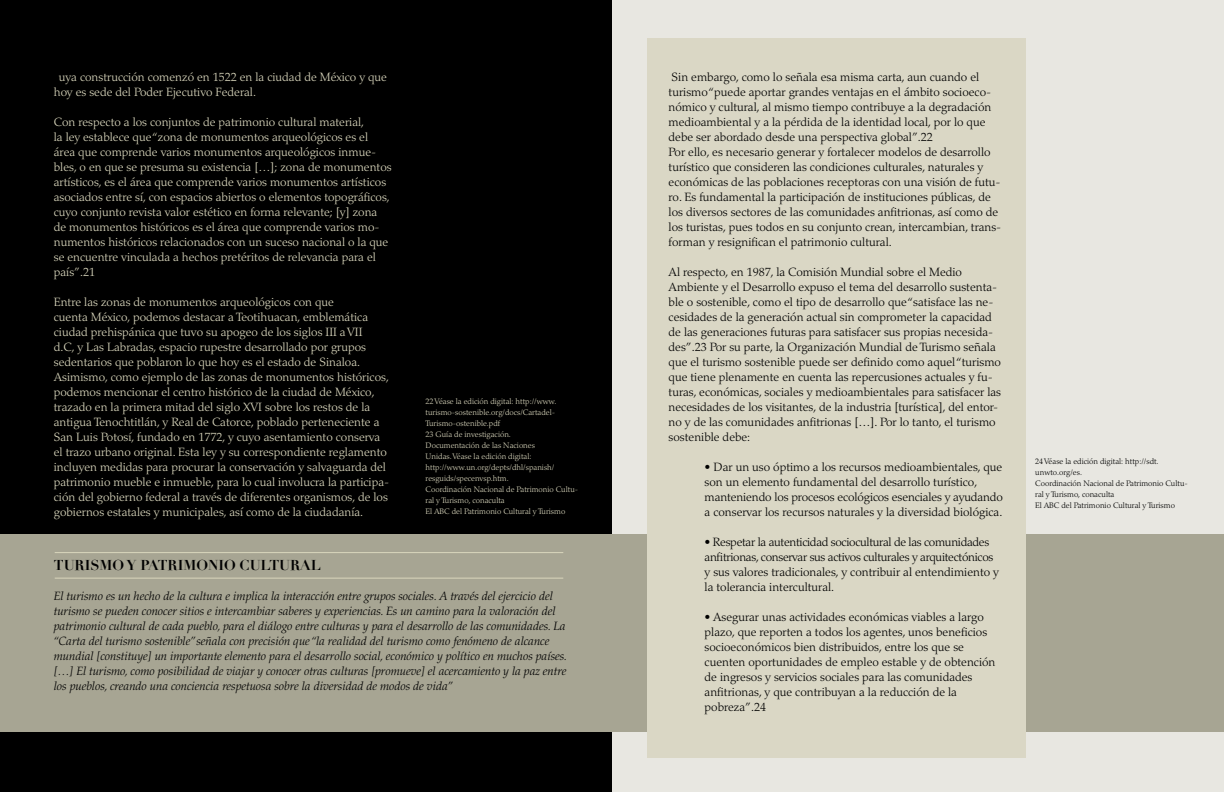
<style>
.page{position:relative;width:1224px;height:792px;background:#fff}
.page>*{position:absolute;margin:0;border:0;box-sizing:border-box;transform-origin:0 0}
.t1{font:700 14px "Didot";color:#000}
.t2{font:300 12px/15px "Palatino LT Std";color:#000}
.t3{font:300 12px/15px "Palatino LT Std";color:#dad7bd}
.t4{font:italic 300 12px/15px "Palatino LT Std";color:#000}
.t5{font:300 12px/15px "Palatino LT Std";letter-spacing:-.025em;color:#000}
.t6{font:300 8px/11px "Palatino LT Std";color:#dad7bd}
.t7{font:300 8px/11px "Palatino LT Std";color:#000}
.s1{color:#000}
</style>
<div class="page">
<div style="left:612px;top:1px;width:612px;height:791px;background:#e8e7e1"></div>
<div style="left:0;top:1px;width:612px;height:791px;background:#000"></div>
<div style="left:0;top:534px;width:1224px;height:198px;background:#a7a593"></div>
<div style="left:647px;top:38px;width:379px;height:720px;background:#dad7c5"></div>
<hr style="left:55px;top:552px;width:508px;height:1px;background:#dad7bd">
<hr style="left:55px;top:578px;width:508px;height:1px;background:#dad7bd">
<p class="t3" style="left:54px;top:69px;width:335px"><span class="s1">c</span>uya construcción comenzó en 1522 en la ciudad de México y que hoy es sede del Poder Ejecutivo Federal.</p>
<p class="t3" style="left:54px;top:114px;width:339px">Con respecto a los conjuntos de patrimonio cultural material,<br>la ley establece que “zona de monumentos arqueológicos es el área que comprende varios monumentos arqueológicos inmue&shy;bles, o en que se presuma su existencia […]; zona de monumentos artísticos, es el área que comprende varios monumentos artísticos asociados entre sí, con espacios abiertos o elementos topográficos, cuyo conjunto revista valor estético en forma relevante; [y] zona de monumentos históricos es el área que comprende varios mo&shy;numentos históricos relacionados con un suceso nacional o la que se encuentre vinculada a hechos pretéritos de relevancia para el país”.21</p>
<p class="t3" style="left:54px;top:294px;width:337px">Entre las zonas de monumentos arqueológicos con que<br>cuenta México, podemos destacar a Teotihuacan, emblemática ciudad prehispánica que tuvo su apogeo de los siglos III a VII<br>d.C, y Las Labradas, espacio rupestre desarrollado por grupos sedentarios que poblaron lo que hoy es el estado de Sinaloa.<br>Asimismo, como ejemplo de las zonas de monumentos históricos, podemos mencionar el centro histórico de la ciudad de México, trazado en la primera mitad del siglo XVI sobre los restos de la antigua Tenochtitlán, y Real de Catorce, poblado perteneciente a San Luis Potosí, fundado en 1772, y cuyo asentamiento conserva el trazo urbano original. Esta ley y su correspondiente reglamento incluyen medidas para procurar la conservación y salvaguarda del patrimonio mueble e inmueble, para lo cual involucra la participa&shy;ción del gobierno federal a través de diferentes organismos, de los gobiernos estatales y municipales, así como de la ciudadanía.</p>
<p class="t6" style="left:426px;top:396px;width:154px">22 Véase la edición digital: http://www. turismo-sostenible.org/docs/Cartadel-Turismo-ostenible.pdf<br>23 Guía de investigación.<br>Documentación de las Naciones<br>Unidas. Véase la edición digital: http://www.un.org/depts/dhl/spanish/ resguids/specenvsp.htm.<br>Coordinación Nacional de Patrimonio Cultu&shy;ral y Turismo, conaculta<br>El ABC del Patrimonio Cultural y Turismo</p>
<p class="t1" style="left:54px;top:556px;width:269px">TURISMO Y PATRIMONIO CULTURAL</p>
<p class="t4" style="left:54px;top:589px;width:515px">El turismo es un hecho de la cultura e implica la interacción entre grupos sociales. A través del ejercicio del turismo se pueden conocer sitios e intercambiar saberes y experiencias. Es un camino para la valoración del patrimonio cultural de cada pueblo, para el diálogo entre culturas y para el desarrollo de las comunidades. La “Carta del turismo sostenible” señala con precisión que “la realidad del turismo como fenómeno de alcance mundial [constituye] un importante elemento para el desarrollo social, económico y político en muchos países. […] El turismo, como posibilidad de viajar y conocer otras culturas [promueve] el acercamiento y la paz entre los pueblos, creando una conciencia respetuosa sobre la diversidad de modos de vida”</p>
<p class="t2" style="left:669px;top:69px;width:334px">Sin embargo, como lo señala esa misma carta, aun cuando el turismo “puede aportar grandes ventajas en el ámbito socioeco&shy;nómico y cultural, al mismo tiempo contribuye a la degradación medioambiental y a la pérdida de la identidad local, por lo que debe ser abordado desde una perspectiva global”.22<br>Por ello, es necesario generar y fortalecer modelos de desarrollo turístico que consideren las condiciones culturales, naturales y económicas de las poblaciones receptoras con una visión de futu&shy;ro. Es fundamental la participación de instituciones públicas, de los diversos sectores de las comunidades anfitrionas, así como de los turistas, pues todos en su conjunto crean, intercambian, trans&shy;forman y resignifican el patrimonio cultural.</p>
<p class="t2" style="left:669px;top:264px;width:334px">Al respecto, en 1987, la Comisión Mundial sobre el Medio Ambiente y el Desarrollo expuso el tema del desarrollo sustenta&shy;ble o sostenible, como el tipo de desarrollo que “satisface las ne&shy;cesidades de la generación actual sin comprometer la capacidad de las generaciones futuras para satisfacer sus propias necesida&shy;des”.23 Por su parte, la Organización Mundial de Turismo señala que el turismo sostenible puede ser definido como aquel “turismo que tiene plenamente en cuenta las repercusiones actuales y fu&shy;turas, económicas, sociales y medioambientales para satisfacer las necesidades de los visitantes, de la industria [turística], del entor&shy;no y de las comunidades anfitrionas […]. Por lo tanto, el turismo sostenible debe:</p>
<p class="t2" style="left:705px;top:459px;width:300px">• Dar un uso óptimo a los recursos medioambientales, que son un elemento fundamental del desarrollo turístico, manteniendo los procesos ecológicos esenciales y ayudando a conservar los recursos naturales y la diversidad biológica.</p>
<p class="t5" style="left:705px;top:534px;width:296px">• Respetar la autenticidad sociocultural de las comunidades anfitrionas, conservar sus activos culturales y arquitectónicos y sus valores tradicionales, y contribuir al entendimiento y la tolerancia intercultural.</p>
<p class="t2" style="left:705px;top:609px;width:292px">• Asegurar unas actividades económicas viables a largo plazo, que reporten a todos los agentes, unos beneficios socioeconómicos bien distribuidos, entre los que se cuenten oportunidades de empleo estable y de obtención de ingresos y servicios sociales para las comunidades anfitrionas, y que contribuyan a la reducción de la pobreza”.24</p>
<p class="t7" style="left:1035px;top:456px;width:154px">24 Véase la edición digital: http://sdt. unwto.org/es.<br>Coordinación Nacional de Patrimonio Cultu&shy;ral y Turismo, conaculta<br>El ABC del Patrimonio Cultural y Turismo</p>
</div>
